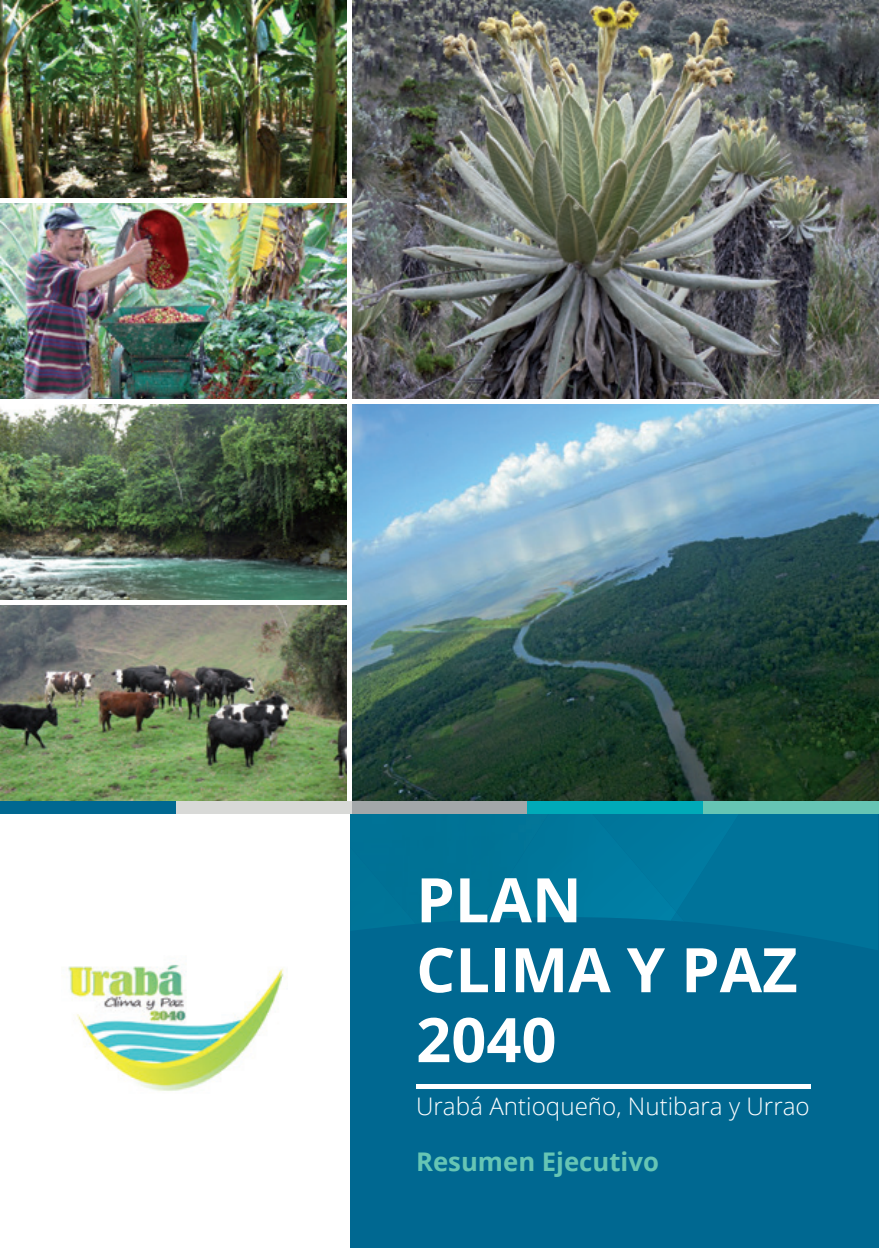
<style>
.page{position:relative;width:879px;height:1248px;background:#fff}
.page>*{position:absolute;margin:0;border:0;box-sizing:border-box;transform-origin:0 0}
.t1{font:700 61.4px/69.8px "Open Sans";color:#fff}
.t2{font:700 25.6px "Open Sans";color:#66c5b4}
.t3{font:300 24.2px "Open Sans";color:#fff}
</style>
<div class="page">
<div style="left:350px;top:810px;width:529px;height:437px;background:#006891"></div>
<img style="left:0;top:203px;width:347px;height:196px">
<img style="left:0;top:404px;width:347px;height:196px">
<img style="left:0;top:605px;width:347px;height:196px">
<img style="left:684px;top:814px;width:194px;height:136px">
<svg style="left:672px;top:912px;width:12px;height:9px"></svg>
<div style="left:676px;top:814px;width:65px;height:98px;background:#00739a"></div>
<div style="left:551px;top:814px;width:125px;height:106px;background:#00799f"></div>
<div style="left:372px;top:814px;width:179px;height:107px;background:#007396"></div>
<div style="left:351px;top:847px;width:65px;height:83px;background:#007296"></div>
<img style="left:0;top:0;width:347px;height:198px">
<img style="left:352px;top:404px;width:526px;height:397px">
<img style="left:352px;top:0;width:526px;height:399px">
<hr style="left:416px;top:1084px;width:394px;height:4px;background:#fff">
<div style="left:0;top:801px;width:176px;height:13px;background:#006891"></div>
<div style="left:176px;top:801px;width:175px;height:13px;background:#d8d9d7"></div>
<div style="left:351px;top:801px;width:176px;height:13px;background:#a3a7a9"></div>
<div style="left:703px;top:801px;width:176px;height:13px;background:#66c5b4"></div>
<div style="left:527px;top:801px;width:176px;height:13px;background:#00aab8"></div>
<img style="left:68px;top:964px;width:218px;height:127px">
<h1 class="t1" style="left:416px;top:863px;width:383px">PLAN<br>CLIMA Y PAZ<br>2040</h1>
<p class="t3" style="left:416px;top:1089px;width:395px">Urabá Antioqueño, Nutibara y Urrao</p>
<p class="t2" style="left:416px;top:1143px;width:244px">Resumen Ejecutivo</p>
</div>
